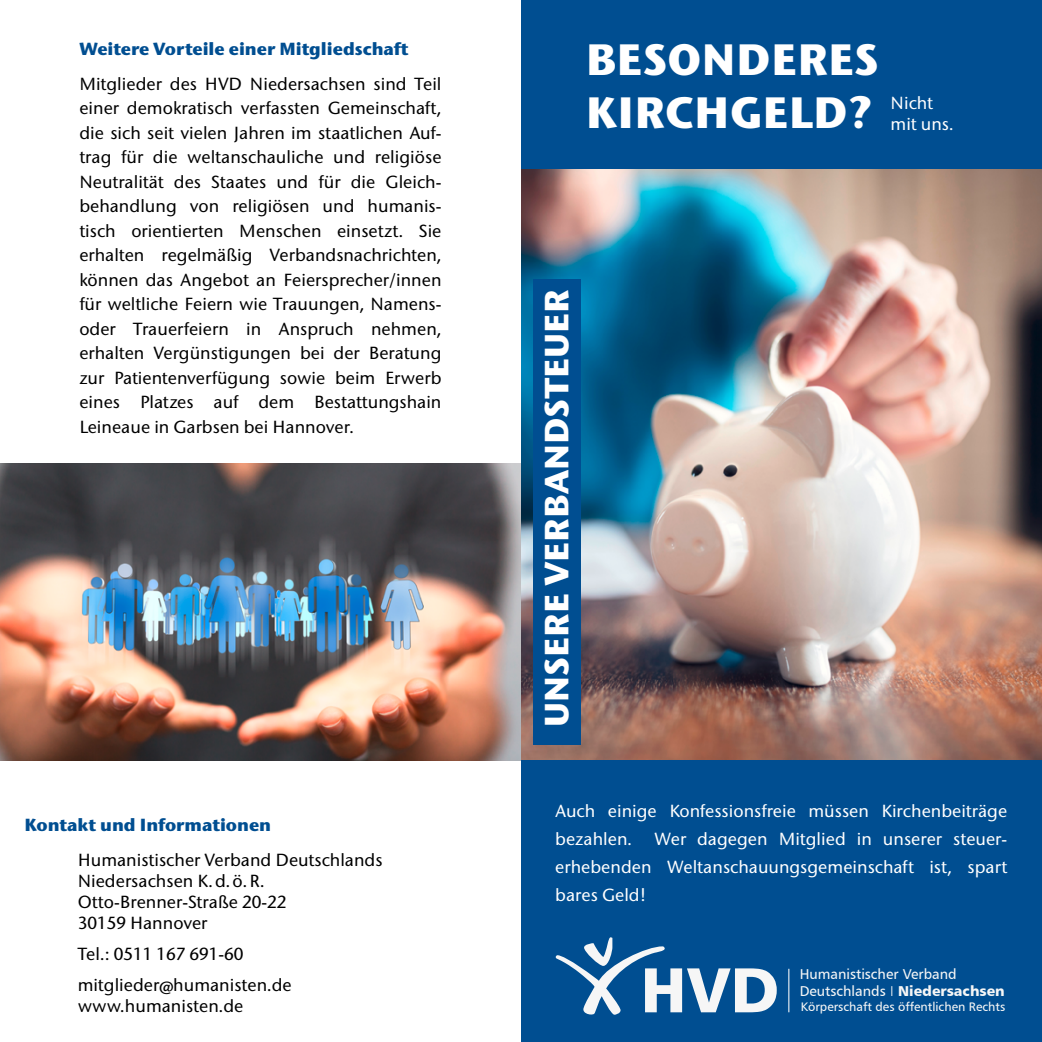
<style>
.page{position:relative;width:1042px;height:1042px;background:#fff}
.page>*{position:absolute;margin:0;border:0;box-sizing:border-box;transform-origin:0 0}
.t1{font:63.35px "Humanist 777 BT Black B";color:#f6f6f6}
.t2{font:700 43.75px/52.5px "Stone Sans ITC";letter-spacing:.01em;color:#fff}
.t3{font:700 33.6px "Stone Sans ITC";letter-spacing:.01em;color:#fff}
.t4{font:500 17.5px/24.5px "Stone Sans ITC";color:#000}
.t5{font:500 17.5px/28px "Stone Sans ITC";color:#fff}
.t6{font:700 17.5px "Stone Sans ITC";color:#004e91}
.t7{font:14.35px "Humanist 777 BT Black B";color:#f6f6f6}
.t8{font:14.35px "Humanist 777 BT Roman B";color:#f6f6f6}
.t9{font:12.42px "Humanist 777 BT Roman B";color:#f6f6f6}
.s1{font-family:"Humanist 777 BT Roman B"}
.s2{font-family:"Humanist 777 BT Light B"}
</style>
<div class="page">
<img style="left:521px;top:169px;width:521px;height:591px">
<div style="left:521px;top:0;width:521px;height:169px;background:#004e91"></div>
<div style="left:521px;top:760px;width:521px;height:282px;background:#004e91"></div>
<svg style="left:556px;top:937px;width:109px;height:78px"></svg>
<hr style="left:788px;top:969px;width:1px;height:43px;background:#fff">
<div style="left:533px;top:279px;width:48px;height:466px;background:#004e91"></div>
<img style="left:0;top:464px;width:521px;height:296px">
<p class="t6" style="left:79px;top:37px;width:330px">Weitere Vorteile einer Mitgliedschaft</p>
<p class="t4" style="left:79px;top:71px;width:364px;text-align:justify">Mitglieder des HVD Niedersachsen sind Teil einer demokratisch verfassten Gemeinschaft, die sich seit vielen Jahren im staatlichen Auf&shy;trag für die weltanschauliche und religiöse Neutralität des Staates und für die Gleich&shy;behandlung von religiösen und humanis&shy;tisch orientierten Menschen einsetzt. Sie erhalten regelmäßig Verbandsnachrichten, können das Angebot an Feiersprecher/innen für weltliche Feiern wie Trauungen, Namens&shy;oder Trauerfeiern in Anspruch nehmen, erhalten Vergünstigungen bei der Beratung zur Patientenverfügung sowie beim Erwerb eines Platzes auf dem Bestattungshain Leineaue in Garbsen bei Hannover.</p>
<p class="t6" style="left:24px;top:813px;width:248px">Kontakt und Informationen</p>
<p class="t4" style="left:78px;top:849px;width:306px;line-height:21px">Humanistischer Verband Deutschlands<br>Niedersachsen K.d.ö.R.<br>Otto-Brenner-Straße 20-22<br>30159 Hannover</p>
<p class="t4" style="left:78px;top:938px;width:216px;line-height:31px">Tel.: 0511 167 691-60 mitglieder@humanisten.de</p>
<p class="t4" style="left:78px;top:994px;width:167px">www.humanisten.de</p>
<h2 class="t2" style="left:586px;top:33px;width:295px">BESONDERES<br>KIRCHGELD?</h2>
<p class="t5" style="left:890px;top:93px;width:65px;line-height:21px">Nicht mit uns.</p>
<h3 class="t3" style="left:534px;top:727px;width:438px;rotate:-90deg">UNSERE VERBANDSTEUER</h3>
<p class="t5" style="left:555px;top:797px;width:453px">Auch einige Konfessionsfreie müssen Kirchenbeiträge bezahlen.</p>
<p class="t5" style="left:555px;top:825px;width:453px;text-align:justify;text-indent:99px">Wer dagegen Mitglied in unserer steuer&shy;erhebenden Weltanschauungsgemeinschaft ist, spart bares Geld!</p>
<h1 class="t1" style="left:641px;top:949px;width:140px">HVD</h1>
<p class="t8" style="left:800px;top:965px;width:159px">Humanistischer Verband</p>
<p class="t7" style="left:800px;top:982px;width:207px"><span class="s1">Deutschlands</span> <span class="s2">I</span> Niedersachsen</p>
<p class="t9" style="left:801px;top:999px;width:206px">Körperschaft des öffentlichen Rechts</p>
</div>
